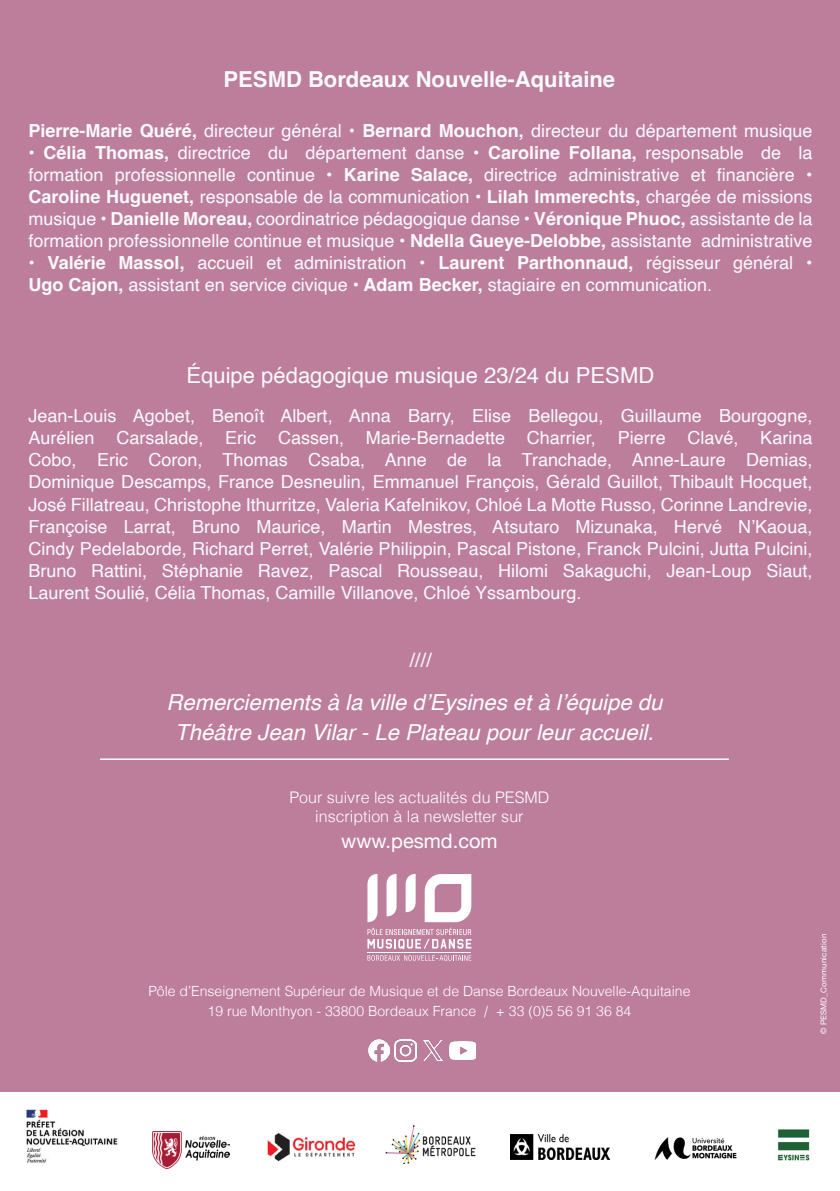
<style>
.page{position:relative;width:840px;height:1191px;background:#fff}
.page>*{position:absolute;margin:0;border:0;box-sizing:border-box;transform-origin:0 0}
.t1{font:italic 22px/30px "Helvetica";color:#fff;text-align:center}
.t2{font:22px "Helvetica";color:#f9fafc}
.t3{font:700 22px "Helvetica";color:#f9fafc}
.t4{font:20px "Helvetica Neue";color:#fff}
.t5{font:20px "Helvetica";color:#f9fafc}
.t6{font:18px/22px "Helvetica";color:#f9fafc;text-align:justify}
.t7{font:300 16px "Helvetica";color:#fff}
.t8{font:300 14px "Helvetica";color:#fff}
.t9{font:8px "Helvetica Neue";letter-spacing:.02em;color:#fff}
.s1{font-weight:700}
</style>
<div class="page">
<div style="left:0;top:0;width:838px;height:1091px;background:#bd7e9c"></div>
<hr style="left:100px;top:758px;width:628px;height:2px;background:#fff">
<svg style="left:367px;top:955px;width:104px;height:6px"></svg>
<hr style="left:367px;top:952px;width:104px;height:1px;background:#fff">
<svg style="left:367px;top:874px;width:104px;height:75px"></svg>
<img style="left:368px;top:1039px;width:21px;height:22px">
<img style="left:394px;top:1039px;width:22px;height:22px">
<img style="left:423px;top:1040px;width:19px;height:20px">
<img style="left:449px;top:1041px;width:26px;height:18px">
<img style="left:267px;top:1132px;width:89px;height:30px">
<img style="left:510px;top:1134px;width:99px;height:25px">
<img style="left:26px;top:1109px;width:92px;height:54px">
<img style="left:654px;top:1137px;width:83px;height:23px">
<img style="left:385px;top:1125px;width:91px;height:38px">
<img style="left:152px;top:1131px;width:78px;height:37px">
<img style="left:777px;top:1129px;width:33px;height:32px">
<p class="t3" style="left:223px;top:66px;width:393px">PESMD Bordeaux Nouvelle-Aquitaine</p>
<p class="t6" style="left:28px;top:120px;width:785px"><span class="s1">Pierre-Marie Quéré,</span> directeur général <span class="s1">• Bernard Mouchon,</span> directeur du département musique</p>
<p class="t6" style="left:28px;top:142px;width:785px"><span class="s1">• Célia Thomas,</span> directrice du département danse <span class="s1">• Caroline Follana,</span> responsable de la formation professionnelle continue <span class="s1">• Karine Salace,</span> directrice administrative et financière <span class="s1">• Caroline Huguenet,</span> responsable de la communication <span class="s1">• Lilah Immerechts,</span> chargée de missions musique <span class="s1">• Danielle Moreau,</span> coordinatrice pédagogique danse <span class="s1">• Véronique Phuoc,</span> assistante de la formation professionnelle continue et musique <span class="s1">• Ndella Gueye-Delobbe,</span> assistante administrative</p>
<p class="t6" style="left:28px;top:252px;width:785px"><span class="s1">• Valérie Massol,</span> accueil et administration <span class="s1">• Laurent Parthonnaud,</span> régisseur général <span class="s1">•<br>Ugo Cajon,</span> assistant en service civique <span class="s1">• Adam Becker,</span> stagiaire en communication.</p>
<p class="t2" style="left:186px;top:359px;width:469px">Équipe pédagogique musique 23/24 du PESMD</p>
<p class="t6" style="left:28px;top:406px;width:785px">Jean-Louis Agobet, Benoît Albert, Anna Barry, Elise Bellegou, Guillaume Bourgogne, Aurélien Carsalade, Eric Cassen, Marie-Bernadette Charrier, Pierre Clavé, Karina Cobo, Eric Coron, Thomas Csaba, Anne de la Tranchade, Anne-Laure Demias, Dominique Descamps, France Desneulin, Emmanuel François, Gérald Guillot, Thibault Hocquet, José Fillatreau, Christophe Ithurritze, Valeria Kafelnikov, Chloé La Motte Russo, Corinne Landrevie, Françoise Larrat, Bruno Maurice, Martin Mestres, Atsutaro Mizunaka, Hervé N’Kaoua, Cindy Pedelaborde, Richard Perret, Valérie Philippin, Pascal Pistone, Franck Pulcini, Jutta Pulcini, Bruno Rattini, Stéphanie Ravez, Pascal Rousseau, Hilomi Sakaguchi, Jean-Loup Siaut, Laurent Soulié, Célia Thomas, Camille Villanove, Chloé Yssambourg.</p>
<p class="t5" style="left:409px;top:644px;width:24px">////</p>
<p class="t1" style="left:166px;top:687px;width:497px">Remerciements à la ville d’Eysines et à l’équipe du<br>Théâtre Jean Vilar - Le Plateau pour leur accueil.</p>
<p class="t7" style="left:289px;top:783px;width:261px">Pour suivre les actualités du PESMD</p>
<p class="t7" style="left:315px;top:803px;width:210px">inscription à la newsletter sur</p>
<p class="t4" style="left:341px;top:826px;width:158px">www.pesmd.com</p>
<p class="t8" style="left:148px;top:979px;width:543px">Pôle d’Enseignement Supérieur de Musique et de Danse Bordeaux Nouvelle-Aquitaine</p>
<p class="t8" style="left:207px;top:999px;width:425px">19 rue Monthyon - 33800 Bordeaux France / + 33 (0)5 56 91 36 84</p>
<p class="t9" style="left:817px;top:1034px;width:102px;rotate:-90deg">© PESMD_Communication</p>
</div>
